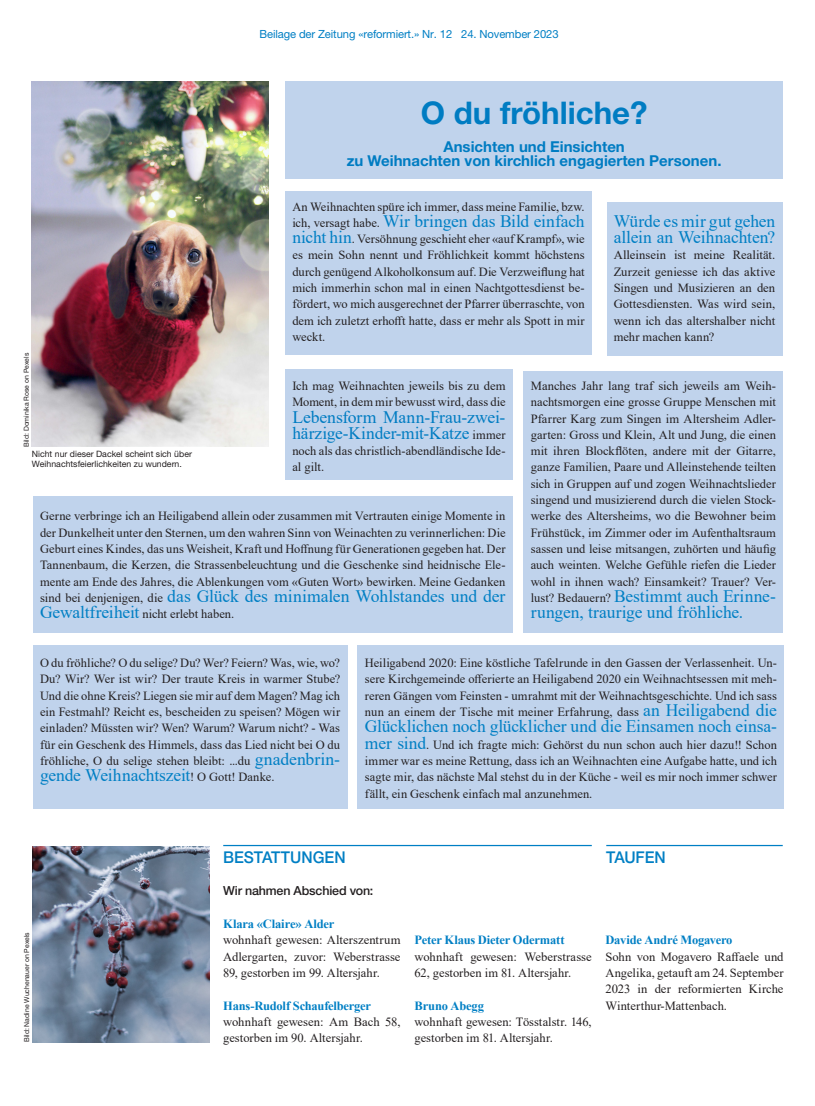
<style>
.page{position:relative;width:815px;height:1106px;background:#fff}
.page>*{position:absolute;margin:0;border:0;box-sizing:border-box;transform-origin:0 0}
.t1{font:700 31.25px "Helvetica Neue LT Pro";color:#007cc2}
.t2{font:17.5px/16.2px "Times New Roman";letter-spacing:-.005em;color:#007fc4}
.t3{font:17.5px/16.2px "Times New Roman";letter-spacing:-.005em;color:#007cc2}
.t4{font:500 16.25px "Helvetica Neue LT Pro";color:#007fc4;scale:.96 1}
.t5{font:700 15px/13.8px "Helvetica Neue LT Pro";color:#007cc2;text-align:center}
.t6{font:12.5px/16.2px "Times New Roman";color:#231f20;text-align:justify}
.t7{font:700 12.5px "Times New Roman";letter-spacing:-.02em;color:#007fc4}
.t8{font:500 12.5px "Helvetica Neue LT Pro";letter-spacing:-.015em;color:#231f20}
.t9{font:11.25px "Helvetica Neue LT Pro";letter-spacing:-.01em;color:#007fc4}
.t10{font:8.75px/10.5px "Helvetica Neue LT Pro";color:#231f20}
.t11{font:6.88px "Helvetica Neue LT Pro";color:#231f20}
.s1{font-size:12.5px;color:#231f20}
.s2{font-size:17.5px;color:#007fc4}
</style>
<div class="page">
<div style="left:285px;top:81px;width:498px;height:97px;background:#c0d3ec"></div>
<div style="left:358px;top:645px;width:426px;height:163px;background:#c0d3ec"></div>
<div style="left:33px;top:496px;width:480px;height:136px;background:#c0d3ec"></div>
<div style="left:607px;top:202px;width:175px;height:153px;background:#c0d3ec"></div>
<div style="left:285px;top:192px;width:307px;height:163px;background:#c0d3ec"></div>
<hr style="left:223px;top:845px;width:369px;height:1px;background:#007fc4">
<img style="left:31px;top:82px;width:238px;height:364px">
<hr style="left:606px;top:845px;width:177px;height:1px;background:#007fc4">
<img style="left:32px;top:846px;width:177px;height:196px">
<div style="left:285px;top:370px;width:228px;height:110px;background:#c0d3ec"></div>
<div style="left:33px;top:645px;width:314px;height:163px;background:#c0d3ec"></div>
<div style="left:524px;top:371px;width:259px;height:261px;background:#c0d3ec"></div>
<p class="t9" style="left:260px;top:27px;width:301px">Beilage der Zeitung «reformiert.» Nr. 12 24. November 2023</p>
<h1 class="t1" style="left:421px;top:93px;width:228px">O du fröhliche?</h1>
<p class="t5" style="left:347px;top:139px;width:376px">Ansichten und Einsichten<br>zu Weihnachten von kirchlich engagierten Personen.</p>
<p class="t6" style="left:292px;top:198px;width:294px">An Weihnachten spüre ich immer, dass meine Familie, bzw.</p>
<h2 class="t2" style="left:292px;top:212px;width:294px"><span class="s1">ich, versagt habe.</span> Wir bringen das Bild einfach</h2>
<p class="t6" style="left:292px;top:230px;width:294px"><span class="s2">nicht hin</span>. Versöhnung geschieht eher «auf Krampf», wie es mein Sohn nennt und Fröhlichkeit kommt höchstens durch genügend Alkoholkonsum auf. Die Verzweiflung hat mich immerhin schon mal in einen Nachtgottesdienst be&shy;fördert, wo mich ausgerechnet der Pfarrer überraschte, von dem ich zuletzt erhofft hatte, dass er mehr als Spott in mir weckt.</p>
<h2 class="t2" style="left:614px;top:212px;width:163px">Würde es mir gut gehen allein an Weihnachten?</h2>
<p class="t6" style="left:614px;top:247px;width:163px">Alleinsein ist meine Realität.<br>Zurzeit geniesse ich das aktive Singen und Musizieren an den Gottesdiensten. Was wird sein, wenn ich das altershalber nicht mehr machen kann?</p>
<p class="t11" style="left:22px;top:447px;width:96px;rotate:-90deg">Bild: Dominika Rose on Pexels</p>
<p class="t10" style="left:32px;top:448px;width:162px">Nicht nur dieser Dackel scheint sich über<br>Weihnachtsfeierlichkeiten zu wundern.</p>
<p class="t6" style="left:292px;top:377px;width:215px">Ich mag Weihnachten jeweils bis zu dem<br>Moment, in dem mir bewusst wird, dass die</p>
<h2 class="t3" style="left:292px;top:408px;width:215px">Lebensform Mann-Frau-zwei&shy;härzige-Kinder-mit-Katze <span class="s1">immer</span></h2>
<p class="t6" style="left:292px;top:442px;width:215px">noch als das christlich-abendländische Ide&shy;al gilt.</p>
<p class="t6" style="left:40px;top:507px;width:467px">Gerne verbringe ich an Heiligabend allein oder zusammen mit Vertrauten einige Momente in der Dunkelheit unter den Sternen, um den wahren Sinn von Weinachten zu verinnerlichen: Die Geburt eines Kindes, das uns Weisheit, Kraft und Hoffnung für Generationen gegeben hat. Der Tannenbaum, die Kerzen, die Strassenbeleuchtung und die Geschenke sind heidnische Ele&shy;mente am Ende des Jahres, die Ablenkungen vom «Guten Wort» bewirken. Meine Gedanken</p>
<h2 class="t2" style="left:40px;top:587px;width:467px"><span class="s1">sind bei denjenigen, die</span> das Glück des minimalen Wohlstandes und der</h2>
<p class="t6" style="left:40px;top:605px;width:196px"><span class="s2">Gewaltfreiheit</span> nicht erlebt haben.</p>
<p class="t6" style="left:531px;top:377px;width:247px">Manches Jahr lang traf sich jeweils am Weih&shy;nachtsmorgen eine grosse Gruppe Menschen mit Pfarrer Karg zum Singen im Altersheim Adler&shy;garten: Gross und Klein, Alt und Jung, die einen mit ihren Blockflöten, andere mit der Gitarre, ganze Familien, Paare und Alleinstehende teilten sich in Gruppen auf und zogen Weihnachtslieder singend und musizierend durch die vielen Stock&shy;werke des Altersheims, wo die Bewohner beim Frühstück, im Zimmer oder im Aufenthaltsraum sassen und leise mitsangen, zuhörten und häufig auch weinten. Welche Gefühle riefen die Lieder wohl in ihnen wach? Einsamkeit? Trauer? Ver-</p>
<h2 class="t2" style="left:531px;top:587px;width:247px"><span class="s1">lust? Bedauern?</span> Bestimmt auch Erinne&shy;rungen, traurige und fröhliche.</h2>
<p class="t6" style="left:40px;top:654px;width:302px">O du fröhliche? O du selige? Du? Wer? Feiern? Was, wie, wo?<br>Du? Wir? Wer ist wir? Der traute Kreis in warmer Stube?<br>Und die ohne Kreis? Liegen sie mir auf dem Magen? Mag ich ein Festmahl? Reicht es, bescheiden zu speisen? Mögen wir einladen? Müssten wir? Wen? Warum? Warum nicht? - Was für ein Geschenk des Himmels, dass das Lied nicht bei O du fröhliche, O du selige stehen bleibt: ...du <span class="s2">gnadenbrin-</span></p>
<h2 class="t2" style="left:40px;top:766px;width:236px">gende Weihnachtszeit<span class="s1">! O Gott! Danke.</span></h2>
<p class="t6" style="left:365px;top:654px;width:413px">Heiligabend 2020: Eine köstliche Tafelrunde in den Gassen der Verlassenheit. Un&shy;sere Kirchgemeinde offerierte an Heiligabend 2020 ein Weihnachtsessen mit meh&shy;reren Gängen vom Feinsten - umrahmt mit der Weihnachtsgeschichte. Und ich sass nun an einem der Tische mit meiner Erfahrung, dass <span class="s2">an Heiligabend die</span></p>
<h2 class="t2" style="left:365px;top:718px;width:413px">Glücklichen noch glücklicher und die Einsamen noch einsa-</h2>
<p class="t6" style="left:365px;top:736px;width:413px"><span class="s2">mer sind</span>. Und ich fragte mich: Gehörst du nun schon auch hier dazu!! Schon immer war es meine Rettung, dass ich an Weihnachten eine Aufgabe hatte, und ich sagte mir, das nächste Mal stehst du in der Küche - weil es mir noch immer schwer fällt, ein Geschenk einfach mal anzunehmen.</p>
<p class="t11" style="left:23px;top:1042px;width:112px;rotate:-90deg">Bild: Nadine Wuchenauer on Pexels</p>
<h3 class="t4" style="left:223px;top:847px;width:129px">BESTATTUNGEN</h3>
<p class="t8" style="left:223px;top:883px;width:152px">Wir nahmen Abschied von:</p>
<p class="t7" style="left:223px;top:914px;width:113px">Klara «Claire» Alder</p>
<p class="t6" style="left:223px;top:931px;width:179px">wohnhaft gewesen: Alterszentrum Adlergarten, zuvor: Weberstrasse 89, gestorben im 99. Altersjahr.</p>
<p class="t7" style="left:223px;top:996px;width:149px">Hans-Rudolf Schaufelberger</p>
<p class="t6" style="left:223px;top:1013px;width:179px">wohnhaft gewesen: Am Bach 58, gestorben im 90. Altersjahr.</p>
<h3 class="t4" style="left:606px;top:847px;width:63px">TAUFEN</h3>
<p class="t7" style="left:415px;top:931px;width:151px">Peter Klaus Dieter Odermatt</p>
<p class="t6" style="left:415px;top:948px;width:179px">wohnhaft gewesen: Weberstrasse<br>62, gestorben im 81. Altersjahr.</p>
<p class="t7" style="left:415px;top:996px;width:71px">Bruno Abegg</p>
<p class="t6" style="left:415px;top:1013px;width:179px">wohnhaft gewesen: Tösstalstr. 146, gestorben im 81. Altersjahr.</p>
<p class="t7" style="left:605px;top:931px;width:129px">Davide André Mogavero</p>
<p class="t6" style="left:605px;top:948px;width:180px">Sohn von Mogavero Raffaele und Angelika, getauft am 24. September 2023 in der reformierten Kirche Winterthur-Mattenbach.</p>
</div>
